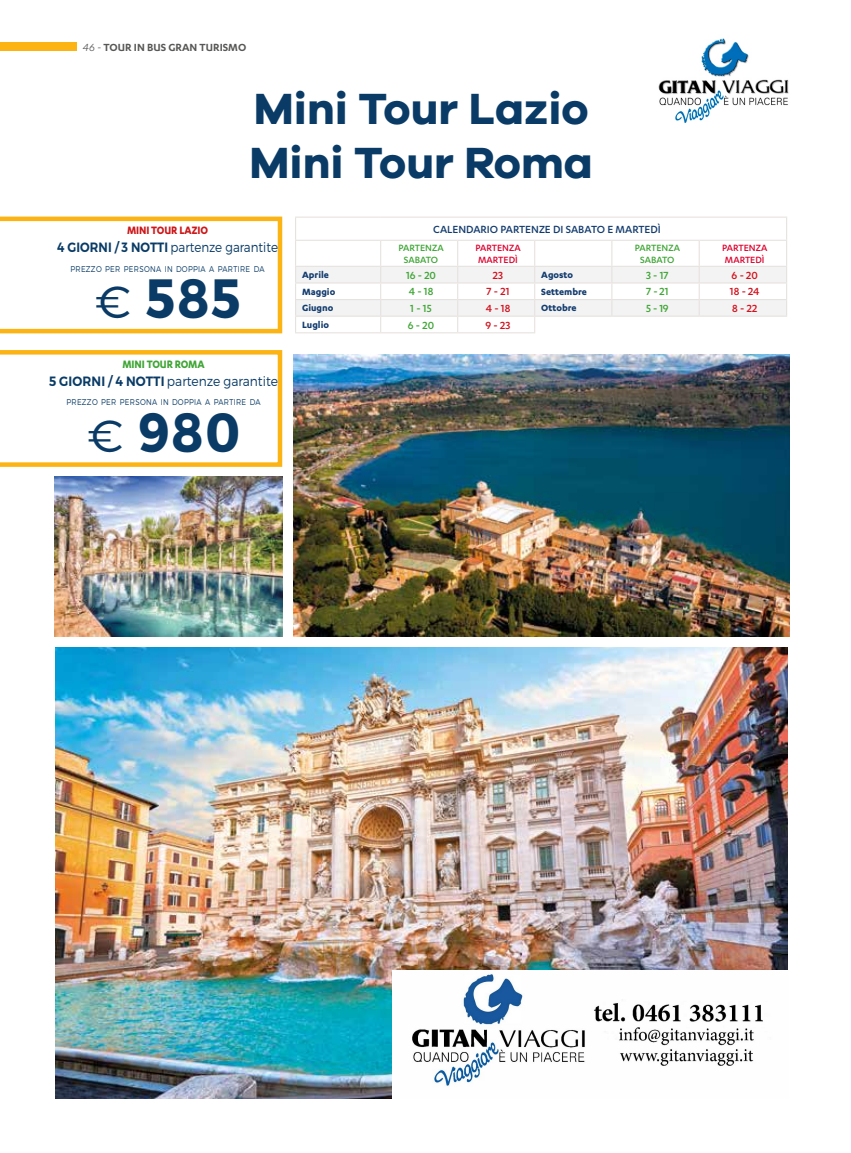
<style>
.page{position:relative;width:851px;height:1153px;background:#fff}
.page>*{position:absolute;margin:0;border:0;box-sizing:border-box;transform-origin:0 0}
.t1{font:700 55.2px "Montserrat";letter-spacing:.04em;color:#093b66;scale:.9 1}
.t2{font:700 45px/54px "Galano Grotesque";color:#093b66}
.t3{font:300 13.5px "Montserrat";color:#093b66;scale:.88 1}
.t4{font:300 13.5px "Montserrat";color:#093b66;scale:.91 1}
.t5{font:700 12.45px "Karbon";letter-spacing:-.01em;color:#cd1719;scale:.9 1}
.t6{font:700 12.45px "Karbon";letter-spacing:-.01em;color:#3fa535;scale:.9 1}
.t7{font:500 12px "Karbon";color:#133c6e}
.t8{font:500 12px "Karbon";color:#3fa535}
.t9{font:500 12px "Karbon";color:#d1121e}
.t10{font:600 12px "Karbon";color:#575756}
.t11{font:700 10.5px "Karbon";color:#133c6e}
.t12{font:500 10.5px/12px "Karbon";color:#db002e}
.t13{font:500 10.5px/12px "Karbon";color:#3fa535;text-align:center}
.t14{font:300 8.4px "Montserrat";letter-spacing:.045em;color:#093b66;scale:.85 1}
.s1{font-weight:400;font-style:italic}
.s2{font-weight:600}
.s3{font-weight:300;font-size:45px}
</style>
<div class="page">
<div style="left:0;top:43px;width:77px;height:8px;background:#fcb314"></div>
<img style="left:55px;top:647px;width:732px;height:451px">
<img style="left:293px;top:354px;width:496px;height:282px">
<img style="left:54px;top:476px;width:229px;height:160px">
<svg style="left:0;top:216px;width:282px;height:117px"></svg>
<svg style="left:0;top:350px;width:282px;height:117px"></svg>
<hr style="left:295px;top:216px;width:85px;height:2px;background:#e6e2df">
<hr style="left:380px;top:216px;width:77px;height:2px;background:#e6e2df">
<hr style="left:457px;top:216px;width:77px;height:2px;background:#e6e2df">
<hr style="left:534px;top:216px;width:77px;height:2px;background:#e6e2df">
<hr style="left:611px;top:216px;width:88px;height:2px;background:#e6e2df">
<hr style="left:699px;top:216px;width:88px;height:2px;background:#e6e2df">
<svg style="left:295px;top:218px;width:492px;height:114px"></svg>
<hr style="left:611px;top:315px;width:88px;height:2px;background:#e6e2df">
<hr style="left:699px;top:315px;width:88px;height:2px;background:#e6e2df">
<hr style="left:295px;top:332px;width:85px;height:1px;background:#e6e2df">
<hr style="left:380px;top:332px;width:77px;height:1px;background:#e6e2df">
<hr style="left:457px;top:332px;width:78px;height:1px;background:#e6e2df">
<img style="left:658px;top:38px;width:131px;height:84px">
<img style="left:392px;top:970px;width:395px;height:127px">
<h3 class="t10" style="left:83px;top:40px;width:165px"><span class="s1">46 -</span> TOUR IN BUS GRAN TURISMO</h3>
<h2 class="t2" style="left:249px;top:80px;width:345px">Mini Tour Lazio<br>Mini Tour Roma</h2>
<h3 class="t5" style="left:127px;top:223px;width:91px">MINI TOUR LAZIO</h3>
<h3 class="t3" style="left:57px;top:239px;width:252px"><span class="s2">4 GIORNI / 3 NOTTI</span> partenze garantite</h3>
<p class="t14" style="left:70px;top:264px;width:230px">PREZZO PER PERSONA IN DOPPIA A PARTIRE DA</p>
<h1 class="t1" style="left:94px;top:264px;width:164px"><span class="s3">€</span> 585</h1>
<h3 class="t6" style="left:122px;top:357px;width:93px">MINI TOUR ROMA</h3>
<h3 class="t4" style="left:49px;top:373px;width:253px"><span class="s2">5 GIORNI / 4 NOTTI</span> partenze garantite</h3>
<p class="t14" style="left:66px;top:397px;width:230px">PREZZO PER PERSONA IN DOPPIA A PARTIRE DA</p>
<h1 class="t1" style="left:87px;top:398px;width:172px"><span class="s3">€</span> 980</h1>
<h3 class="t7" style="left:433px;top:222px;width:229px">CALENDARIO PARTENZE DI SABATO E MARTEDÌ</h3>
<p class="t13" style="left:398px;top:241px;width:47px">PARTENZA<br>SABATO</p>
<p class="t12" style="left:475px;top:241px;width:47px">PARTENZA<br>MARTEDÌ</p>
<p class="t13" style="left:634px;top:241px;width:47px">PARTENZA<br>SABATO</p>
<p class="t12" style="left:722px;top:241px;width:47px">PARTENZA<br>MARTEDÌ</p>
<p class="t11" style="left:302px;top:269px;width:28px">Aprile</p>
<h3 class="t8" style="left:406px;top:268px;width:32px">16 - 20</h3>
<h3 class="t9" style="left:493px;top:268px;width:12px">23</h3>
<p class="t11" style="left:541px;top:269px;width:33px">Agosto</p>
<h3 class="t8" style="left:646px;top:268px;width:24px">3 - 17</h3>
<h3 class="t9" style="left:731px;top:268px;width:28px">6 - 20</h3>
<p class="t11" style="left:302px;top:285px;width:35px">Maggio</p>
<h3 class="t8" style="left:408px;top:285px;width:26px">4 - 18</h3>
<h3 class="t9" style="left:486px;top:285px;width:24px">7 - 21</h3>
<p class="t11" style="left:541px;top:285px;width:47px">Settembre</p>
<h3 class="t8" style="left:646px;top:285px;width:24px">7 - 21</h3>
<h3 class="t9" style="left:729px;top:285px;width:31px">18 - 24</h3>
<p class="t11" style="left:302px;top:302px;width:33px">Giugno</p>
<h3 class="t8" style="left:410px;top:301px;width:23px">1 - 15</h3>
<h3 class="t9" style="left:485px;top:301px;width:26px">4 - 18</h3>
<p class="t11" style="left:541px;top:302px;width:37px">Ottobre</p>
<h3 class="t8" style="left:646px;top:301px;width:24px">5 - 19</h3>
<h3 class="t9" style="left:732px;top:301px;width:27px">8 - 22</h3>
<p class="t11" style="left:302px;top:319px;width:28px">Luglio</p>
<h3 class="t8" style="left:408px;top:318px;width:28px">6 - 20</h3>
<h3 class="t9" style="left:485px;top:318px;width:26px">9 - 23</h3>
</div>
